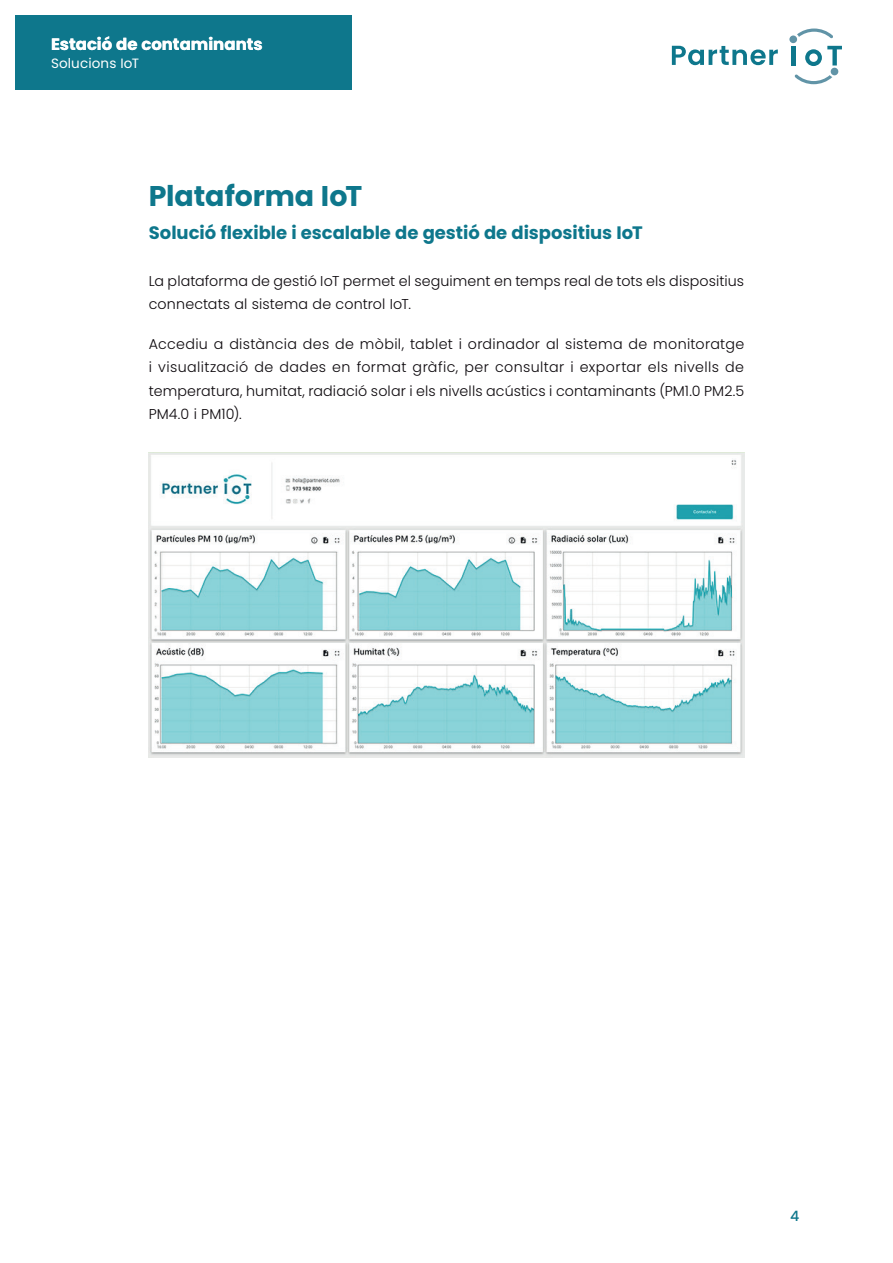
<style>
.page{position:relative;width:893px;height:1263px;background:#fff}
.page>*{position:absolute;margin:0;border:0;box-sizing:border-box;transform-origin:0 0}
.t1{font:700 28.5px "Poppins";letter-spacing:-.005em;color:#0e778c}
.t2{font:700 18px "Poppins";color:#0e778c}
.t3{font:700 16.5px "Poppins";color:#fff}
.t4{font:300 14.25px/23.2px "Poppins";letter-spacing:.005em;color:#0b070b}
.t5{font:500 14.25px "Poppins";color:#0e778c}
.t6{font:13.5px "Poppins";letter-spacing:.01em;color:#fff}
</style>
<div class="page">
<div style="left:0;top:0;width:352px;height:89px;background:#0e778c"></div>
<svg style="left:672px;top:46px;width:106px;height:19px"></svg>
<hr style="left:791px;top:46px;width:4px;height:19px;background:#0e778c">
<svg style="left:805px;top:46px;width:37px;height:20px"></svg>
<div style="left:789px;top:35px;width:8px;height:8px;background:#6194a7;border-radius:50%"></div>
<svg style="left:797px;top:29px;width:36px;height:9px"></svg>
<div style="left:831px;top:68px;width:7px;height:7px;background:#6194a7;border-radius:50%"></div>
<svg style="left:794px;top:74px;width:38px;height:10px"></svg>
<img style="left:149px;top:453px;width:595px;height:304px">
<div style="left:0;top:0;width:15px;height:1261px;background:#fff"></div>
<div style="left:0;top:0;width:891px;height:15px;background:#fff"></div>
<p class="t3" style="left:51px;top:35px;width:213px">Estació de contaminants</p>
<p class="t6" style="left:51px;top:56px;width:90px">Solucions IoT</p>
<h1 class="t1" style="left:149px;top:180px;width:215px">Plataforma IoT</h1>
<p class="t2" style="left:149px;top:222px;width:495px">Solució flexible i escalable de gestió de dispositius IoT</p>
<p class="t4" style="left:149px;top:269px;width:597px">La plataforma de gestió IoT permet el seguiment en temps real de tots els dispositius connectats al sistema de control IoT.</p>
<p class="t4" style="left:149px;top:332px;width:597px;text-align:justify">Accediu a distància des de mòbil, tablet i ordinador al sistema de monitoratge i visualització de dades en format gràfic, per consultar i exportar els nivells de temperatura, humitat, radiació solar i els nivells acústics i contaminants (PM1.0 PM2.5<br>PM4.0 i PM10).</p>
<p class="t5" style="left:790px;top:1208px;width:11px">4</p>
</div>
